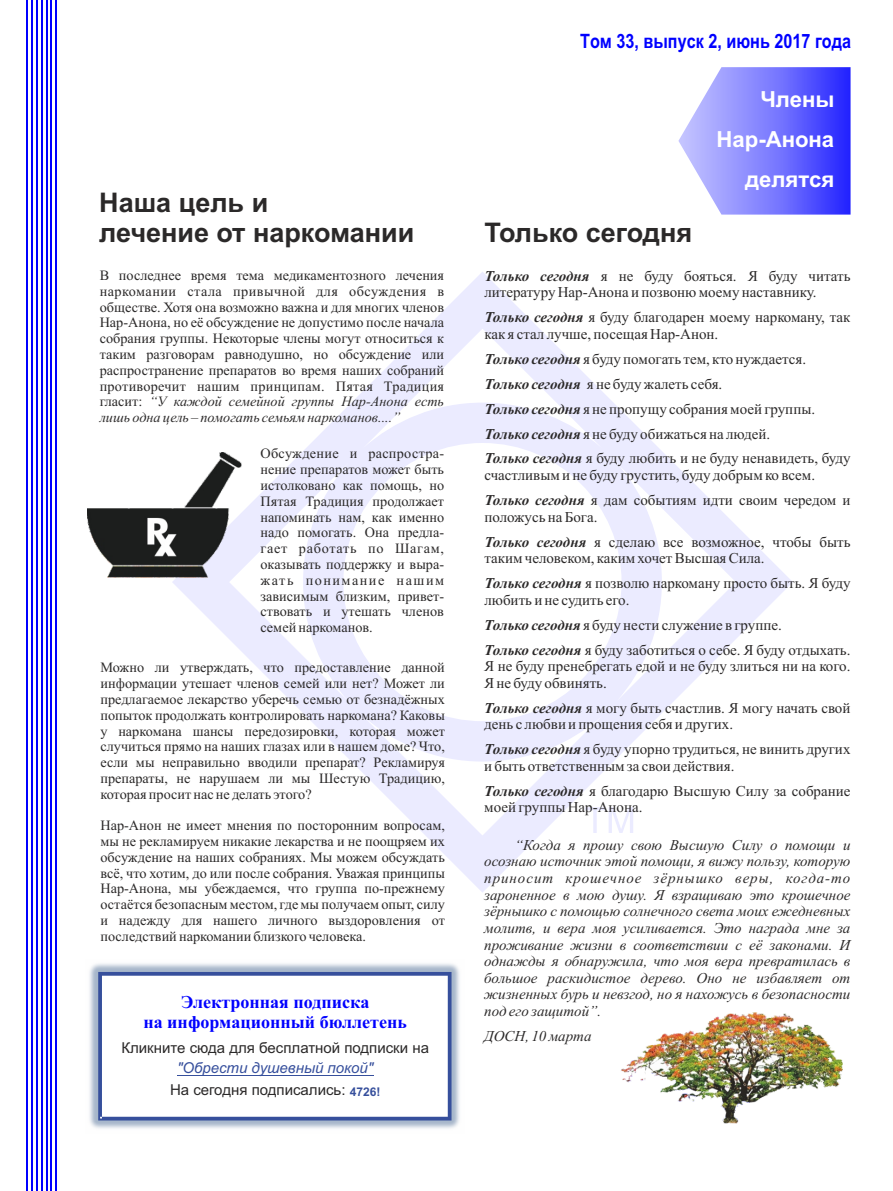
<style>
.page{position:relative;width:893px;height:1191px;background:#fff}
.page>*{position:absolute;margin:0;border:0;box-sizing:border-box;transform-origin:0 0}
.t1{font:700 27px/30.2px "Arial";color:#2b2929}
.t2{font:700 22.2px/40.2px "Arial";color:#fff;text-align:right}
.t3{font:700 19.8px "Arial Narrow";color:#00f}
.t4{font:700 18px/20px "Times New Roman";color:#00f;text-align:center}
.t5{font:15px/24.9px "Times New Roman";color:#2b2929}
.t6{font:italic 15px/16.6px "Times New Roman";color:#2b2929;text-align:justify}
.t7{font:15px "Arial";color:#2b2929}
.t8{font:italic 15px "Arial";color:#364f9c}
.t9{font:14.25px/15.8px "Times New Roman";color:#2b2929;text-align:justify}
.t10{font:700 12px "Arial";color:#364f9c}
.s1{font-style:italic}
.s2{font-weight:700;font-style:italic}
</style>
<div class="page">
<svg style="left:303px;top:272px;width:359px;height:180px"></svg>
<img style="left:87px;top:452px;width:756px;height:671px">
<svg style="left:678px;top:67px;width:172px;height:148px;background:#8585ff"></svg>
<hr style="left:27px;top:0;width:1px;height:1191px;background:#00f">
<hr style="left:31px;top:0;width:2px;height:1191px;background:#00f">
<hr style="left:36px;top:0;width:2px;height:1191px;background:#00f">
<hr style="left:41px;top:0;width:1px;height:1191px;background:#00f">
<hr style="left:46px;top:0;width:1px;height:1191px;background:#00f">
<hr style="left:51px;top:0;width:1px;height:1191px;background:#00f">
<hr style="left:56px;top:0;width:1px;height:1191px;background:#00f">
<img style="left:87px;top:959px;width:377px;height:170px">
<svg style="left:98px;top:972px;width:353px;height:148px"></svg>
<hr style="left:177px;top:1074px;width:196px;height:1px;background:#364f9c">
<h1 class="t1" style="left:99px;top:190px;width:317px">Наша цель и<br>лечение от наркомании</h1>
<h3 class="t3" style="left:580px;top:34px;width:272px">Том 33, выпуск 2, июнь 2017 года</h3>
<h1 class="t1" style="left:484px;top:220px;width:209px">Только сегодня</h1>
<h2 class="t2" style="left:716px;top:81px;width:119px">Члены<br>Нар-Анона делятся</h2>
<p class="t9" style="left:100px;top:269px;width:346px">В последнее время тема медикаментозного лечения наркомании стала привычной для обсуждения в обществе. Хотя она возможно важна и для многих членов Нар-Анона, но её обсуждение не допустимо после начала собрания группы. Некоторые члены могут относиться к таким разговорам равнодушно, но обсуждение или распространение препаратов во время наших собраний противоречит нашим принципам. Пятая Традиция гласит: <span class="s1">“У каждой семейной группы Нар-Анона есть лишь одна цель – помогать семьям наркоманов....”</span></p>
<p class="t5" style="left:484px;top:269px;width:368px;line-height:16.6px"><span class="s2">Только сегодня</span> я не буду бояться. Я буду читать литературу Нар-Анона и позвоню моему наставнику.</p>
<p class="t5" style="left:484px;top:310px;width:368px;line-height:16.6px"><span class="s2">Только сегодня</span> я буду благодарен моему наркоману, так как я стал лучше, посещая Нар-Анон.</p>
<p class="t5" style="left:484px;top:348px;width:368px"><span class="s2">Только сегодня</span> я буду помогать тем, кто нуждается.<br><span class="s2">Только сегодня</span> я не буду жалеть себя.<br><span class="s2">Только сегодня</span> я не пропущу собрания моей группы.<br><span class="s2">Только сегодня</span> я не буду обижаться на людей.<br><span class="s2">Только сегодня</span> я буду любить и не буду ненавидеть, буду</p>
<p class="t5" style="left:484px;top:464px;width:368px">счастливым и не буду грустить, буду добрым ко всем.<br><span class="s2">Только сегодня</span> я дам событиям идти своим чередом и</p>
<p class="t5" style="left:484px;top:505px;width:368px">положусь на Бога.<br><span class="s2">Только сегодня</span> я сделаю все возможное, чтобы быть</p>
<p class="t5" style="left:484px;top:547px;width:368px">таким человеком, каким хочет Высшая Сила.<br><span class="s2">Только сегодня</span> я позволю наркоману просто быть. Я буду</p>
<p class="t5" style="left:484px;top:588px;width:368px">любить и не судить его.<br><span class="s2">Только сегодня</span> я буду нести служение в группе.<br><span class="s2">Только сегодня</span> я буду заботиться о себе. Я буду отдыхать.</p>
<p class="t5" style="left:484px;top:659px;width:368px;line-height:16.6px">Я не буду пренебрегать едой и не буду злиться ни на кого.<br>Я не буду обвинять.</p>
<p class="t5" style="left:484px;top:701px;width:368px;line-height:16.6px"><span class="s2">Только сегодня</span> я могу быть счастлив. Я могу начать свой день с любви и прощения себя и других.</p>
<p class="t5" style="left:484px;top:742px;width:368px;line-height:16.6px"><span class="s2">Только сегодня</span> я буду упорно трудиться, не винить других и быть ответственным за свои действия.</p>
<p class="t5" style="left:484px;top:784px;width:368px;line-height:16.6px"><span class="s2">Только сегодня</span> я благодарю Высшую Силу за собрание моей группы Нар-Анона.</p>
<p class="t6" style="left:484px;top:838px;width:368px;text-indent:31px">“Когда я прошу свою Высшую Силу о помощи и осознаю источник этой помощи, я вижу пользу, которую приносит крошечное зёрнышко веры, когда-то зароненное в мою душу. Я взращиваю это крошечное зёрнышко с помощью солнечного света моих ежедневных молитв, и вера моя усиливается. Это награда мне за проживание жизни в соответствии с её законами. И однажды я обнаружила, что моя вера превратилась в большое раскидистое дерево. Оно не избавляет от жизненных бурь и невзгод, но я нахожусь в безопасности под его защитой”.</p>
<p class="t6" style="left:484px;top:1029px;width:109px">ДОСН, 10 марта</p>
<p class="t9" style="left:260px;top:447px;width:185px">Обсуждение и распростра&shy;нение препаратов может быть истолковано как помощь, но Пятая Традиция продолжает напоминать нам, как именно надо помогать. Она предла&shy;гает работать по Шагам, оказывать поддержку и выра&shy;жать понимание нашим зависимым близким, привет&shy;ствовать и утешать членов семей наркоманов.</p>
<p class="t9" style="left:100px;top:661px;width:346px">Можно ли утверждать, что предоставление данной информации утешает членов семей или нет? Может ли предлагаемое лекарство уберечь семью от безнадёжных попыток продолжать контролировать наркомана? Каковы у наркомана шансы передозировки, которая может случиться прямо на наших глазах или в нашем доме? Что, если мы неправильно вводили препарат? Рекламируя препараты, не нарушаем ли мы Шестую Традицию, которая просит нас не делать этого?</p>
<p class="t9" style="left:100px;top:819px;width:346px">Нар-Анон не имеет мнения по посторонним вопросам, мы не рекламируем никакие лекарства и не поощряем их обсуждение на наших собраниях. Мы можем обсуждать всё, что хотим, до или после собрания. Уважая принципы Нар-Анона, мы убеждаемся, что группа по-прежнему остаётся безопасным местом, где мы получаем опыт, силу и надежду для нашего личного выздоровления от последствий наркомании близкого человека.</p>
<p class="t4" style="left:143px;top:993px;width:265px">Электронная подписка<br>на информационный бюллетень</p>
<p class="t7" style="left:121px;top:1042px;width:309px">Кликните сюда для бесплатной подписки на</p>
<p class="t7" style="left:170px;top:1083px;width:177px">На сегодня подписались:</p>
<p class="t8" style="left:177px;top:1062px;width:198px">"Обрести душевный покой"</p>
<p class="t10" style="left:350px;top:1086px;width:32px">4726!</p>
</div>
